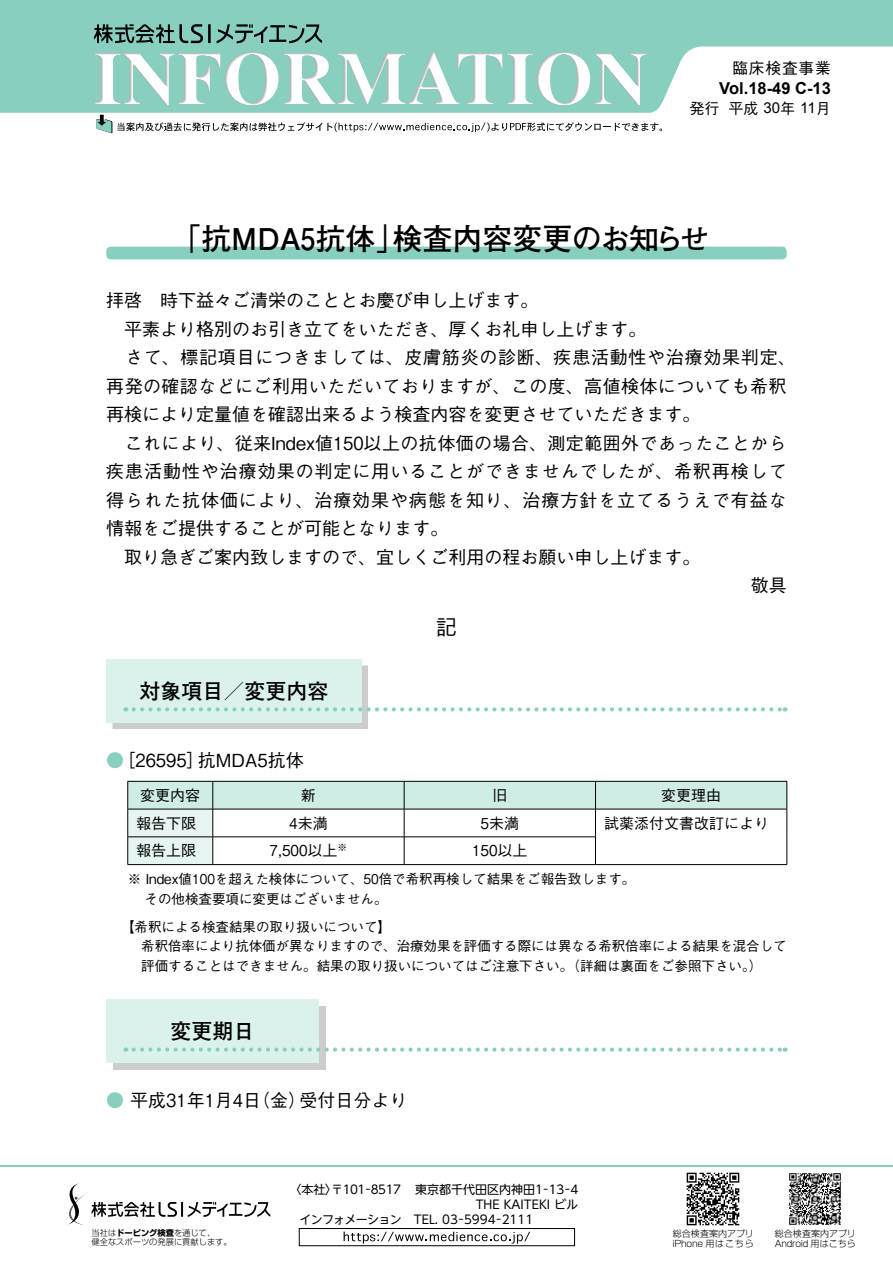
<style>
.page{position:relative;width:893px;height:1263px;background:#fff}
.page>*{position:absolute;margin:0;border:0;box-sizing:border-box;transform-origin:0 0}
.t1{font:700 30px "Futo Go B101 Pro";color:#000}
.t2{font:700 21px "Futo Go B101 Pro";color:#000}
.t3{font:500 21px "Gothic BBB Pro";color:#000}
.t4{font:500 18px "Gothic BBB Pro";color:#000}
.t5{font:500 18px "Gothic BBB Pro";letter-spacing:.025em;color:#000}
.t6{font:500 18px "Gothic BBB Pro";letter-spacing:.04em;color:#000}
.t7{font:500 18px "Gothic BBB Pro";letter-spacing:.05em;color:#000}
.t8{font:500 18px "Gothic BBB Pro";letter-spacing:.055em;color:#000}
.t9{font:700 16.5px "Arial";color:#000}
.t10{font:500 15.75px "Gothic BBB Pro";letter-spacing:.05em;color:#000}
.t11{font:500 15px "Gothic BBB Pro";color:#000}
.t12{font:500 15px "Gothic BBB Pro";color:#000;scale:.9 1}
.t13{font:500 13.5px/19.5px "Gothic BBB Pro";color:#000}
.t14{font:12px "UD Shin Go NT Pro";color:#000}
.t15{font:300 9px/10.5px "Shin Go Pro";letter-spacing:-.005em;color:#000}
.t16{font:300 8.25px/9px "Shin Go Pro";color:#000}
.s1{font-family:"Arial";font-weight:400}
.s2{color:#88cfbf}
.s3{font-weight:700}
</style>
<div class="page">
<svg style="left:0;top:0;width:893px;height:113px;fill:#88cfbf"></svg>
<hr style="left:0;top:1165px;width:893px;height:2px;background:#88cfbf">
<img style="left:686px;top:1172px;width:54px;height:54px">
<img style="left:789px;top:1173px;width:52px;height:52px">
<svg style="left:68px;top:1183px;width:202px;height:43px"></svg>
<div style="left:299px;top:1228px;width:276px;height:18px;border:1px solid #000"></div>
<svg style="left:344px;top:1231px;width:186px;height:12px"></svg>
<svg style="left:91px;top:24px;width:571px;height:109px"></svg>
<div style="left:106px;top:247px;width:681px;height:12px;background:#88cfbf;border-radius:4px"></div>
<div style="left:113px;top:1006px;width:212px;height:63px;background:#cdcdcd"></div>
<div style="left:106px;top:999px;width:213px;height:64px;background:#dbf1ec"></div>
<svg style="left:134px;top:1047px;width:652px;height:5px"></svg>
<div style="left:113px;top:665px;width:255px;height:64px;background:#cdcdcd"></div>
<div style="left:106px;top:659px;width:255px;height:64px;background:#dbf1ec"></div>
<svg style="left:134px;top:707px;width:652px;height:4px"></svg>
<svg style="left:127px;top:781px;width:661px;height:83px"></svg>
<hr style="left:128px;top:864px;width:85px;height:1px;background:#000">
<hr style="left:213px;top:864px;width:191px;height:1px;background:#000">
<hr style="left:404px;top:864px;width:191px;height:1px;background:#000">
<hr style="left:595px;top:864px;width:192px;height:1px;background:#000">
<p class="t10" style="left:732px;top:55px;width:100px">臨床検査事業</p>
<p class="t9" style="left:719px;top:78px;width:113px">Vol.18-49 C-13</p>
<p class="t11" style="left:689px;top:96px;width:143px">発行 平成 <span class="s1">30</span>年 <span class="s1">11</span>月</p>
<h1 class="t1" style="left:171px;top:215px;width:540px">「抗MDA5抗体」検査内容変更のお知らせ</h1>
<p class="t4" style="left:106px;top:286px;width:433px">拝啓　時下益々ご清栄のこととお慶び申し上げます。</p>
<p class="t4" style="left:106px;top:314px;width:541px">　平素より格別のお引き立てをいただき、厚くお礼申し上げます。</p>
<p class="t6" style="left:106px;top:343px;width:691px">　さて、標記項目につきましては、皮膚筋炎の診断、疾患活動性や治療効果判定、</p>
<p class="t5" style="left:106px;top:371px;width:682px">再発の確認などにご利用いただいておりますが、この度、高値検体についても希釈</p>
<p class="t4" style="left:106px;top:400px;width:595px">再検により定量値を確認出来るよう検査内容を変更させていただきます。</p>
<p class="t5" style="left:106px;top:428px;width:682px">　これにより、従来Index値150以上の抗体価の場合、測定範囲外であったことから</p>
<p class="t7" style="left:106px;top:457px;width:682px">疾患活動性や治療効果の判定に用いることができませんでしたが、希釈再検して</p>
<p class="t8" style="left:106px;top:485px;width:682px">得られた抗体価により、治療効果や病態を知り、治療方針を立てるうえで有益な</p>
<p class="t4" style="left:106px;top:514px;width:344px">情報をご提供することが可能となります。</p>
<p class="t4" style="left:106px;top:542px;width:596px">　取り急ぎご案内致しますので、宜しくご利用の程お願い申し上げます。</p>
<p class="t4" style="left:751px;top:571px;width:37px">敬具</p>
<p class="t3" style="left:436px;top:610px;width:22px">記</p>
<p class="t2" style="left:139px;top:674px;width:190px">対象項目／変更内容</p>
<p class="t4" style="left:106px;top:746px;width:199px"><span class="s2">●</span>［26595］抗MDA5抗体</p>
<p class="t11" style="left:140px;top:783px;width:61px">変更内容</p>
<p class="t11" style="left:301px;top:783px;width:16px">新</p>
<p class="t11" style="left:492px;top:783px;width:16px">旧</p>
<p class="t11" style="left:661px;top:783px;width:61px">変更理由</p>
<p class="t11" style="left:136px;top:811px;width:62px">報告下限</p>
<p class="t12" style="left:289px;top:811px;width:44px">4未満</p>
<p class="t12" style="left:481px;top:811px;width:44px">5未満</p>
<p class="t11" style="left:604px;top:811px;width:166px">試薬添付文書改訂により</p>
<p class="t11" style="left:136px;top:839px;width:61px">報告上限</p>
<p class="t12" style="left:270px;top:839px;width:88px">7,500以上<sup>※</sup></p>
<p class="t12" style="left:472px;top:839px;width:63px">150以上</p>
<p class="t13" style="left:145px;top:868px;width:492px;text-indent:-17px">※ Index値100を超えた検体について、50倍で希釈再検して結果をご報告致します。その他検査要項に変更はございません。</p>
<p class="t13" style="left:141px;top:915px;width:647px;text-indent:-20px">【希釈による検査結果の取り扱いについて】<br>希釈倍率により抗体価が異なりますので、治療効果を評価する際には異なる希釈倍率による結果を混合して評価することはできません。結果の取り扱いについてはご注意下さい。（詳細は裏面をご参照下さい。）</p>
<p class="t2" style="left:171px;top:1014px;width:85px">変更期日</p>
<p class="t4" style="left:106px;top:1085px;width:303px"><span class="s2">●</span> 平成31年1月4日（金）受付日分より</p>
<p class="t16" style="left:92px;top:1227px;width:142px">当社は<span class="s3">ドーピング検査</span>を通じて、<br>健全なスポーツの発展に貢献します。</p>
<p class="t14" style="left:289px;top:1179px;width:290px">〈本社〉〒101－8517 東京都千代田区内神田1－13－4</p>
<p class="t14" style="left:476px;top:1194px;width:104px">THE KAITEKI ビル</p>
<p class="t14" style="left:299px;top:1209px;width:235px">インフォメーション TEL. 03－5994－2111</p>
<p class="t15" style="left:673px;top:1227px;width:83px">総合検査案内アプリiPhone 用はこちら</p>
<p class="t15" style="left:775px;top:1227px;width:83px">総合検査案内アプリ<br>Android 用はこちら</p>
</div>
